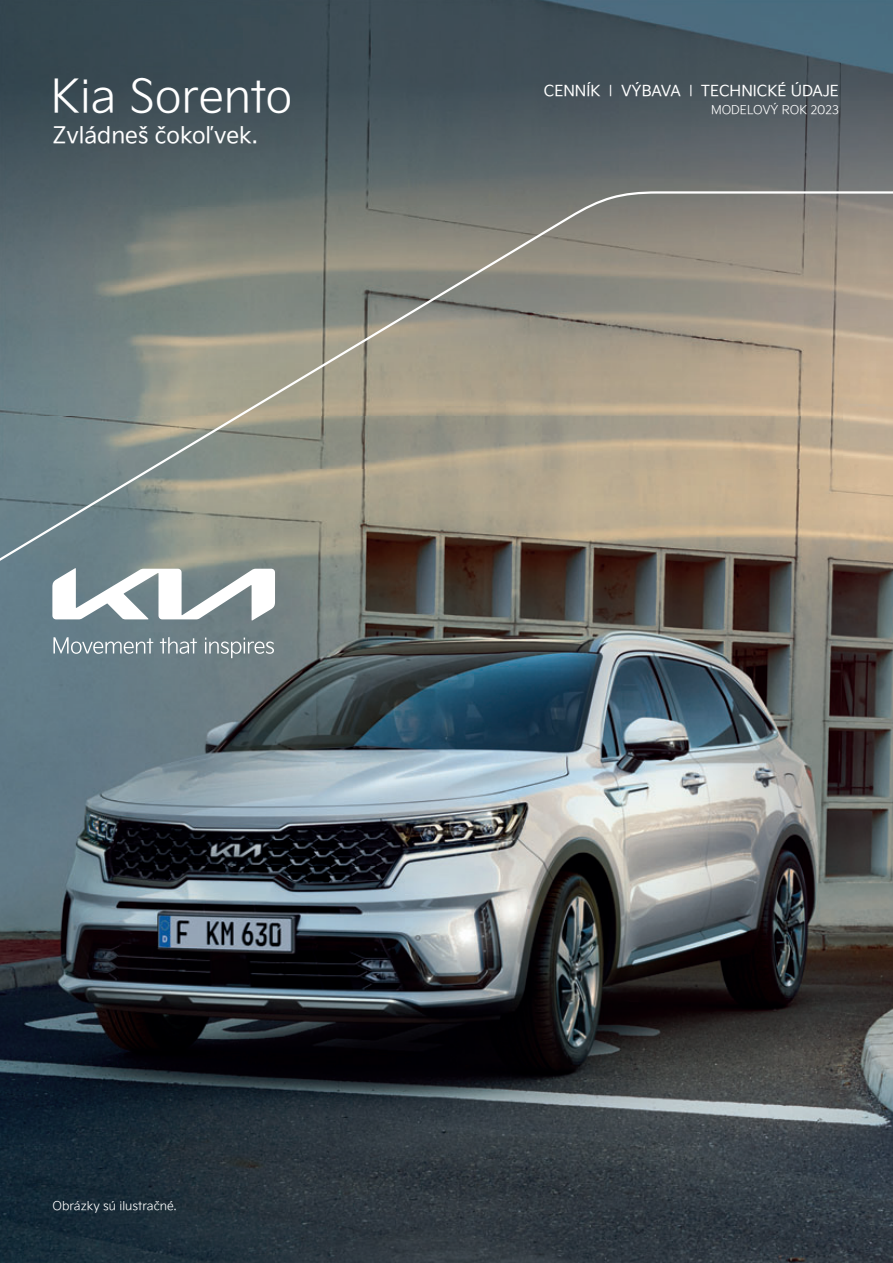
<style>
.page{position:relative;width:893px;height:1263px;background:#fff}
.page>*{position:absolute;margin:0;border:0;box-sizing:border-box;transform-origin:0 0}
.t1{font:300 45px "Kia Signature";color:#fff}
.t2{font:22.5px "Kia Signature";color:#fff}
.t3{font:15px "Kia Signature";color:#fff}
.t4{font:300 12px "Kia Signature";color:#fff}
.s1{font-weight:300}
</style>
<div class="page">
<img style="left:0;top:0;width:893px;height:1263px">
<svg style="left:0;top:191px;width:893px;height:377px;background:#949183"></svg>
<svg style="left:52px;top:568px;width:223px;height:52px"></svg>
<svg style="left:53px;top:637px;width:100px;height:17px;background:#899ba3"></svg>
<svg style="left:160px;top:637px;width:37px;height:17px"></svg>
<svg style="left:205px;top:638px;width:69px;height:20px"></svg>
<h1 class="t1" style="left:51px;top:79px;width:243px">Kia Sorento</h1>
<p class="t3" style="left:544px;top:82px;width:297px">CENNÍK <span class="s1">I</span> VÝBAVA <span class="s1">I</span> TECHNICKÉ ÚDAJE</p>
<h2 class="t2" style="left:52px;top:122px;width:206px">Zvládneš čokoľvek.</h2>
<p class="t4" style="left:711px;top:105px;width:129px">MODELOVÝ ROK 2023</p>
<p class="t4" style="left:52px;top:1201px;width:126px">Obrázky sú ilustračné.</p>
</div>
